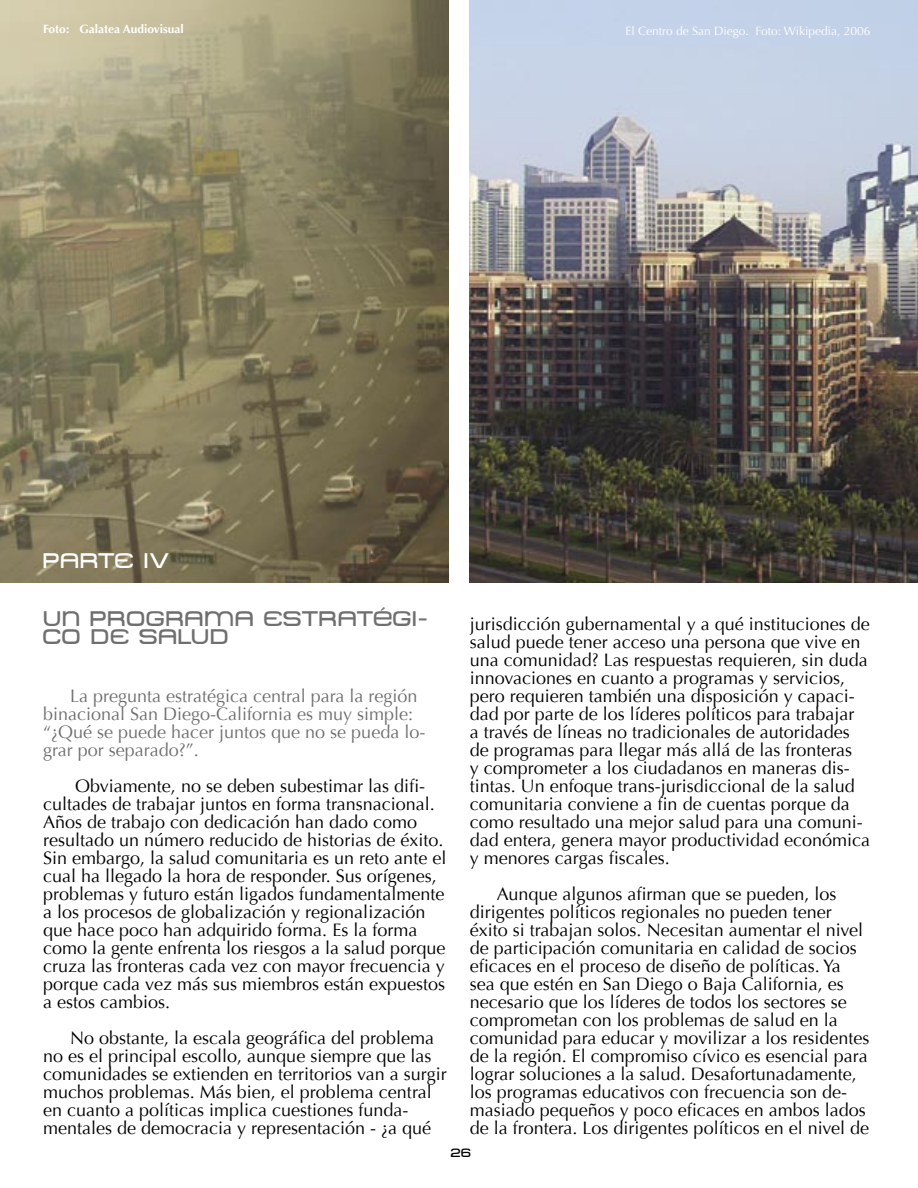
<style>
.page{position:relative;width:918px;height:1188px;background:#fff}
.page>*{position:absolute;margin:0;border:0;box-sizing:border-box;transform-origin:0 0}
.titulos{font:21px/18px "Metro DF";color:#6f6f6f}
.titulos-2{font:21px "Metro DF";color:#fff}
.textos{font:18px/18px "Optima";color:#000}
.sumarios{font:18px/18px "Optima";color:#6f6f6f}
.textos-2{font:12px "Optima";color:#fff}
.textos-3{font:700 12px "Optima";color:#fff}
.titulos-3{font:12px "Metro DF";color:#000}
</style>
<div class="page">
<img style="left:470px;top:0;width:448px;height:583px">
<img style="left:0;top:0;width:448px;height:583px">
<p class="textos-3" style="left:43px;top:22px;width:142px">Foto: Galatea Audiovisual</p>
<p class="textos-2" style="left:626px;top:24px;width:246px">El Centro de San Diego. Foto: Wikipedia, 2006</p>
<p class="titulos-2" style="left:43px;top:547px;width:128px">PARTE IV</p>
<p class="titulos" style="left:43px;top:608px;width:387px">UN PROGRAMA ESTRATÉGI-<br>CO DE SALUD</p>
<p class="sumarios" style="left:43px;top:687px;width:384px;text-indent:27px">La pregunta estratégica central para la región binacional San Diego-California es muy simple: “¿Qué se puede hacer juntos que no se pueda lo&shy;grar por separado?”.</p>
<p class="textos" style="left:43px;top:777px;width:405px;text-indent:32px">Obviamente, no se deben subestimar las difi&shy;cultades de trabajar juntos en forma transnacional.<br>Años de trabajo con dedicación han dado como resultado un número reducido de historias de éxito.<br>Sin embargo, la salud comunitaria es un reto ante el cual ha llegado la hora de responder. Sus orígenes, problemas y futuro están ligados fundamentalmente a los procesos de globalización y regionalización que hace poco han adquirido forma. Es la forma como la gente enfrenta los riesgos a la salud porque cruza las fronteras cada vez con mayor frecuencia y porque cada vez más sus miembros están expuestos a estos cambios.</p>
<p class="textos" style="left:43px;top:1029px;width:405px;text-indent:27px">No obstante, la escala geográfica del problema no es el principal escollo, aunque siempre que las comunidades se extienden en territorios van a surgir muchos problemas. Más bien, el problema central en cuanto a políticas implica cuestiones funda&shy;mentales de democracia y representación - ¿a qué</p>
<p class="textos" style="left:470px;top:615px;width:402px">jurisdicción gubernamental y a qué instituciones de salud puede tener acceso una persona que vive en una comunidad? Las respuestas requieren, sin duda innovaciones en cuanto a programas y servicios, pero requieren también una disposición y capaci&shy;dad por parte de los líderes políticos para trabajar<br>a través de líneas no tradicionales de autoridades de programas para llegar más allá de las fronteras<br>y comprometer a los ciudadanos en maneras dis&shy;tintas. Un enfoque trans-jurisdiccional de la salud comunitaria conviene a fin de cuentas porque da como resultado una mejor salud para una comuni&shy;dad entera, genera mayor productividad económica y menores cargas fiscales.</p>
<p class="textos" style="left:470px;top:885px;width:401px;text-indent:27px">Aunque algunos afirman que se pueden, los dirigentes políticos regionales no pueden tener éxito si trabajan solos. Necesitan aumentar el nivel de participación comunitaria en calidad de socios eficaces en el proceso de diseño de políticas. Ya sea que estén en San Diego o Baja California, es necesario que los líderes de todos los sectores se comprometan con los problemas de salud en la comunidad para educar y movilizar a los residentes de la región. El compromiso cívico es esencial para lograr soluciones a la salud. Desafortunadamente, los programas educativos con frecuencia son de&shy;masiado pequeños y poco eficaces en ambos lados de la frontera. Los dirigentes políticos en el nivel de</p>
<p class="titulos-3" style="left:451px;top:1145px;width:23px">26</p>
</div>
